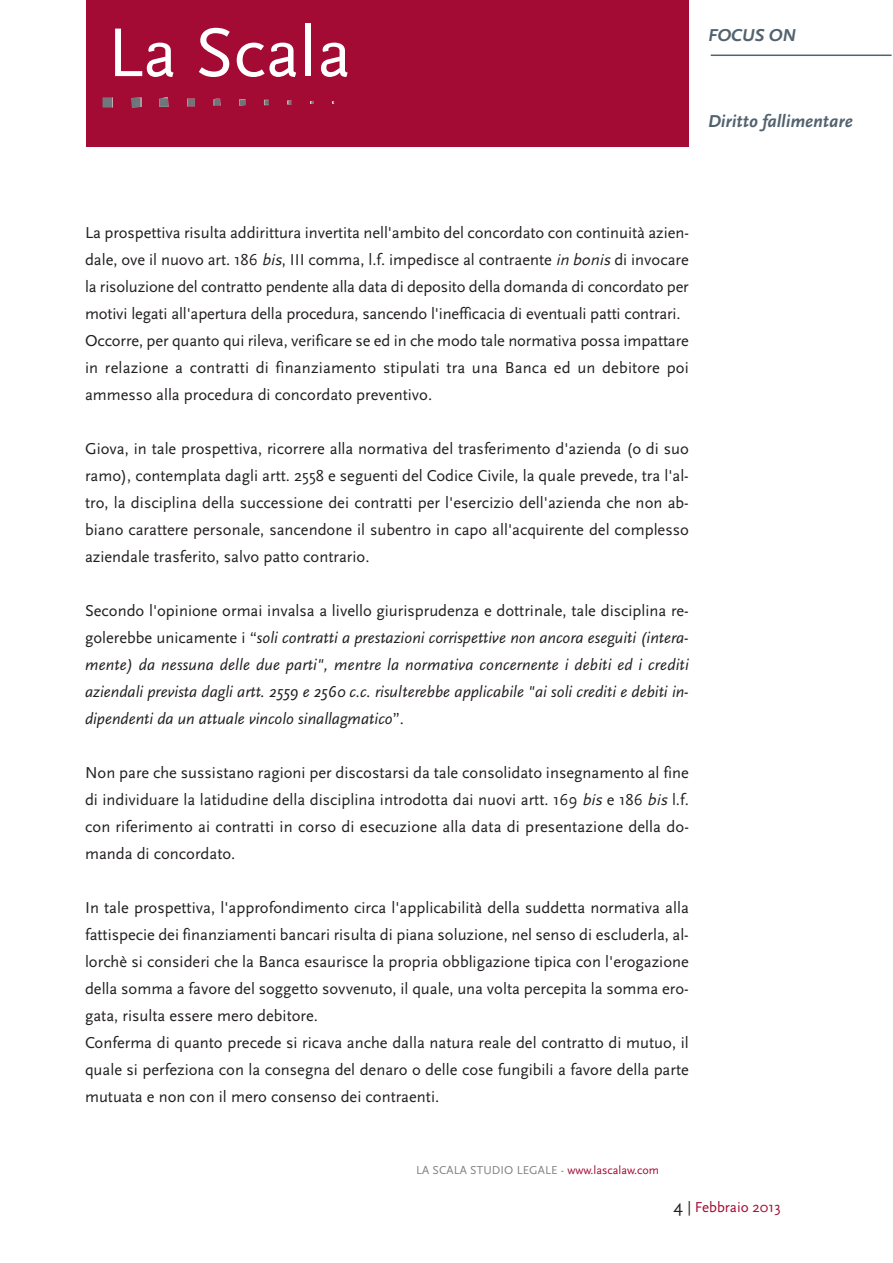
<style>
.page{position:relative;width:893px;height:1263px;background:#fff}
.page>*{position:absolute;margin:0;border:0;box-sizing:border-box;transform-origin:0 0}
.t1{font:72px "Scala Sans";color:#fff}
.t2{font:italic 700 18px "Scala Sans";color:#52626f}
.t3{font:16.5px/27px "Scala Sans";color:#231f20}
.t4{font:italic 16.5px/27px "Scala Sans";color:#231f20;text-align:justify}
.t5{font:15px "Scala Sans";color:#a30a34}
.t6{font:12px "Scala Sans";letter-spacing:.01em;color:#808285}
.s1{font-style:italic}
.s2{font-style:normal}
.s3{color:#a30a34}
.s4{font-size:18px;color:#231f20}
.s5{color:#231f20}
</style>
<div class="page">
<div style="left:86px;top:0;width:603px;height:147px;background:#a30a34"></div>
<hr style="left:711px;top:55px;width:180px;height:1px;background:#52626f">
<img style="left:103px;top:97px;width:231px;height:11px">
<h1 class="t1" style="left:107px;top:14px;width:246px">La Scala</h1>
<p class="t2" style="left:708px;top:25px;width:90px">FOCUS ON</p>
<p class="t2" style="left:708px;top:111px;width:146px">Diritto fallimentare</p>
<p class="t3" style="left:85px;top:220px;width:605px">La prospettiva risulta addirittura invertita nell'ambito del concordato con continuità azien&shy;dale, ove il nuovo art. 186 <span class="s1">bis</span>, III comma, l.f. impedisce al contraente <span class="s1">inbonis</span>di invocare la risoluzione del contratto pendente alla data di deposito della domanda di concordato per motivi legati all'apertura della procedura, sancendo l'inefficacia di eventuali patti contrari.<br>Occorre, per quanto qui rileva, verificare se ed in che modo tale normativa possa impattare in relazione a contratti di finanziamento stipulati tra una Banca ed un debitore poi ammesso alla procedura di concordato preventivo.</p>
<p class="t3" style="left:85px;top:436px;width:605px;text-align:justify">Giova, in tale prospettiva, ricorrere alla normativa del trasferimento d'azienda (o di suo ramo), contemplata dagli artt. 2558 e seguenti del Codice Civile, la quale prevede, tra l'al&shy;tro, la disciplina della successione dei contratti per l'esercizio dell'azienda che non ab&shy;biano carattere personale, sancendone il subentro in capo all'acquirente del complesso aziendale trasferito, salvo patto contrario.</p>
<p class="t4" style="left:85px;top:598px;width:605px"><span class="s2">Secondo l'opinione ormai invalsa a livello giurisprudenza e dottrinale, tale disciplina re&shy;golerebbe unicamente i “</span>soli contratti a prestazioni corrispettive non ancora eseguiti (intera&shy;mente) da nessuna delle due parti", mentre la normativa concernente i debiti ed i crediti aziendali prevista dagli artt. 2559 e 2560 c.c. risulterebbe applicabile "ai soli crediti e debiti in&shy;dipendenti da un attuale vincolo sinallagmatico<span class="s2">”.</span></p>
<p class="t3" style="left:85px;top:760px;width:605px;text-align:justify">Non pare che sussistano ragioni per discostarsi da tale consolidato insegnamento al fine di individuare la latidudine della disciplina introdotta dai nuovi artt. 169 <span class="s1">bis</span>e 186 <span class="s1">bis</span>l.f. con riferimento ai contratti in corso di esecuzione alla data di presentazione della do&shy;manda di concordato.</p>
<p class="t3" style="left:85px;top:895px;width:605px">In tale prospettiva, l'approfondimento circa l'applicabilità della suddetta normativa alla fattispecie dei finanziamenti bancari risulta di piana soluzione, nel senso di escluderla, al&shy;lorchè si consideri che la Banca esaurisce la propria obbligazione tipica con l'erogazione della somma a favore del soggetto sovvenuto, il quale, una volta percepita la somma ero&shy;gata, risulta essere mero debitore.<br>Conferma di quanto precede si ricava anche dalla natura reale del contratto di mutuo, il quale si perfeziona con la consegna del denaro o delle cose fungibili a favore della parte mutuata e non con il mero consenso dei contraenti.</p>
<p class="t6" style="left:416px;top:1163px;width:244px">LA SCALA STUDIO LEGALE - <span class="s3">www.lascalaw.com</span></p>
<p class="t5" style="left:673px;top:1199px;width:109px"><span class="s4">4</span> <span class="s5">|</span> Febbraio 2013</p>
</div>
